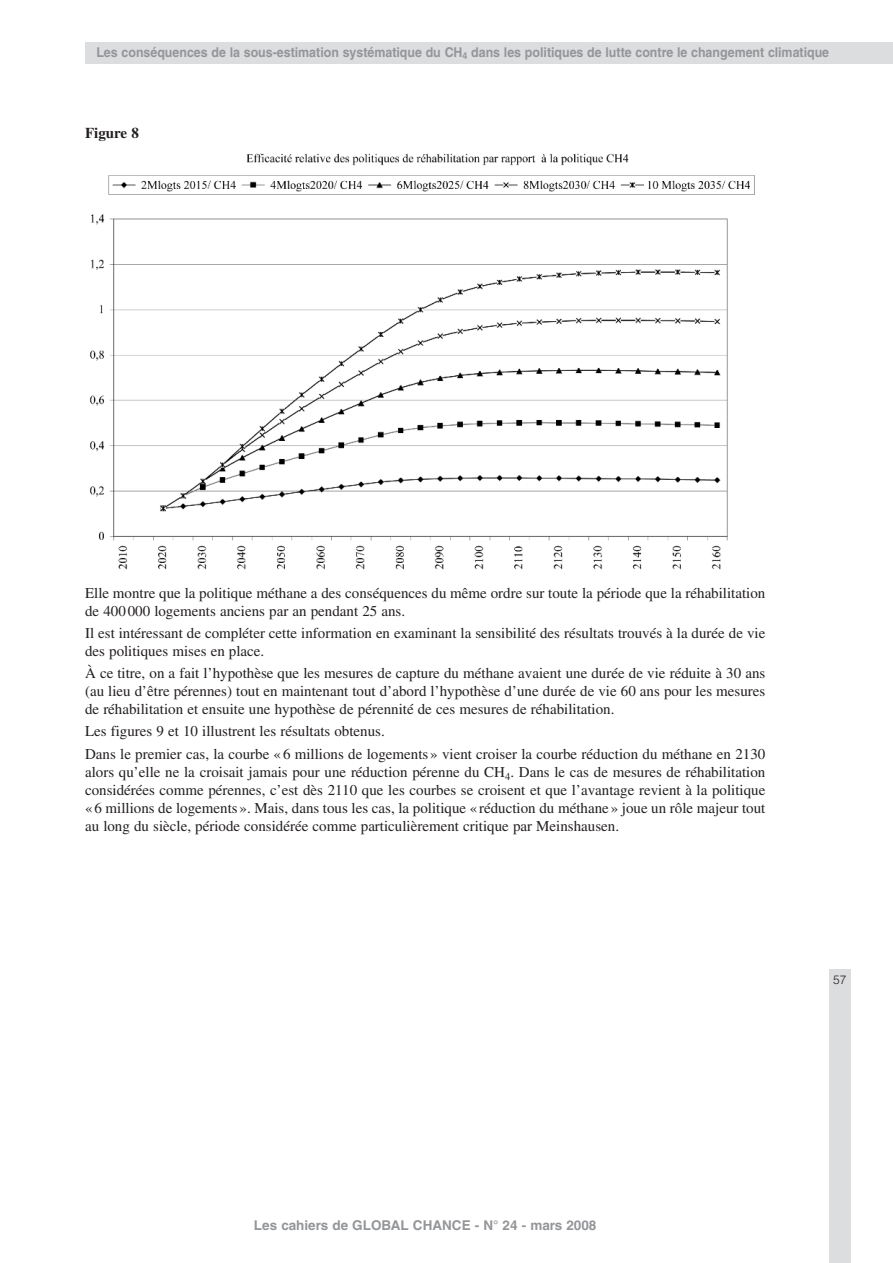
<style>
.page{position:relative;width:893px;height:1263px;background:#fff}
.page>*{position:absolute;margin:0;border:0;box-sizing:border-box;transform-origin:0 0}
.t1{font:15px/18px "Times";color:#231f20}
.t2{font:700 15px "Times";color:#231f20}
.t3{font:700 13.5px "Helvetica";color:#939598;scale:.92 1}
.t4{font:700 13.5px "Helvetica";color:#939598}
.t5{font:300 12px "Helvetica";color:#231f20}
</style>
<div class="page">
<div style="left:85px;top:43px;width:808px;height:21px;background:#dcdddf"></div>
<div style="left:829px;top:969px;width:21px;height:294px;background:#dcdddf"></div>
<img style="left:89px;top:153px;width:666px;height:417px">
<p class="t3" style="left:96px;top:47px;width:798px">Les conséquences de la sous-estimation systématique du CH<sub>4</sub> dans les politiques de lutte contre le changement climatique</p>
<p class="t2" style="left:85px;top:128px;width:55px">Figure 8</p>
<p class="t1" style="left:85px;top:585px;width:682px">Elle montre que la politique méthane a des conséquences du même ordre sur toute la période que la réhabilitation de 400 000 logements anciens par an pendant 25 ans.</p>
<p class="t1" style="left:85px;top:625px;width:682px">Il est intéressant de compléter cette information en examinant la sensibilité des résultats trouvés à la durée de vie des politiques mises en place.</p>
<p class="t1" style="left:85px;top:666px;width:682px;text-align:justify">À ce titre, on a fait l’hypothèse que les mesures de capture du méthane avaient une durée de vie réduite à 30 ans (au lieu d’être pérennes) tout en maintenant tout d’abord l’hypothèse d’une durée de vie 60 ans pour les mesures de réhabilitation et ensuite une hypothèse de pérennité de ces mesures de réhabilitation.</p>
<p class="t1" style="left:85px;top:722px;width:682px;line-height:22.2px">Les figures 9 et 10 illustrent les résultats obtenus.<br>Dans le premier cas, la courbe « 6 millions de logements » vient croiser la courbe réduction du méthane en 2130</p>
<p class="t1" style="left:85px;top:764px;width:682px;text-align:justify">alors qu’elle ne la croisait jamais pour une réduction pérenne du CH<sub>4</sub>. Dans le cas de mesures de réhabilitation considérées comme pérennes, c’est dès 2110 que les courbes se croisent et que l’avantage revient à la politique «6 millions de logements ». Mais, dans tous les cas, la politique « réduction du méthane » joue un rôle majeur tout au long du siècle, période considérée comme particulièrement critique par Meinshausen.</p>
<p class="t5" style="left:833px;top:973px;width:15px">57</p>
<p class="t4" style="left:254px;top:1220px;width:344px">Les cahiers de GLOBAL CHANCE - N° 24 - mars 2008</p>
</div>
